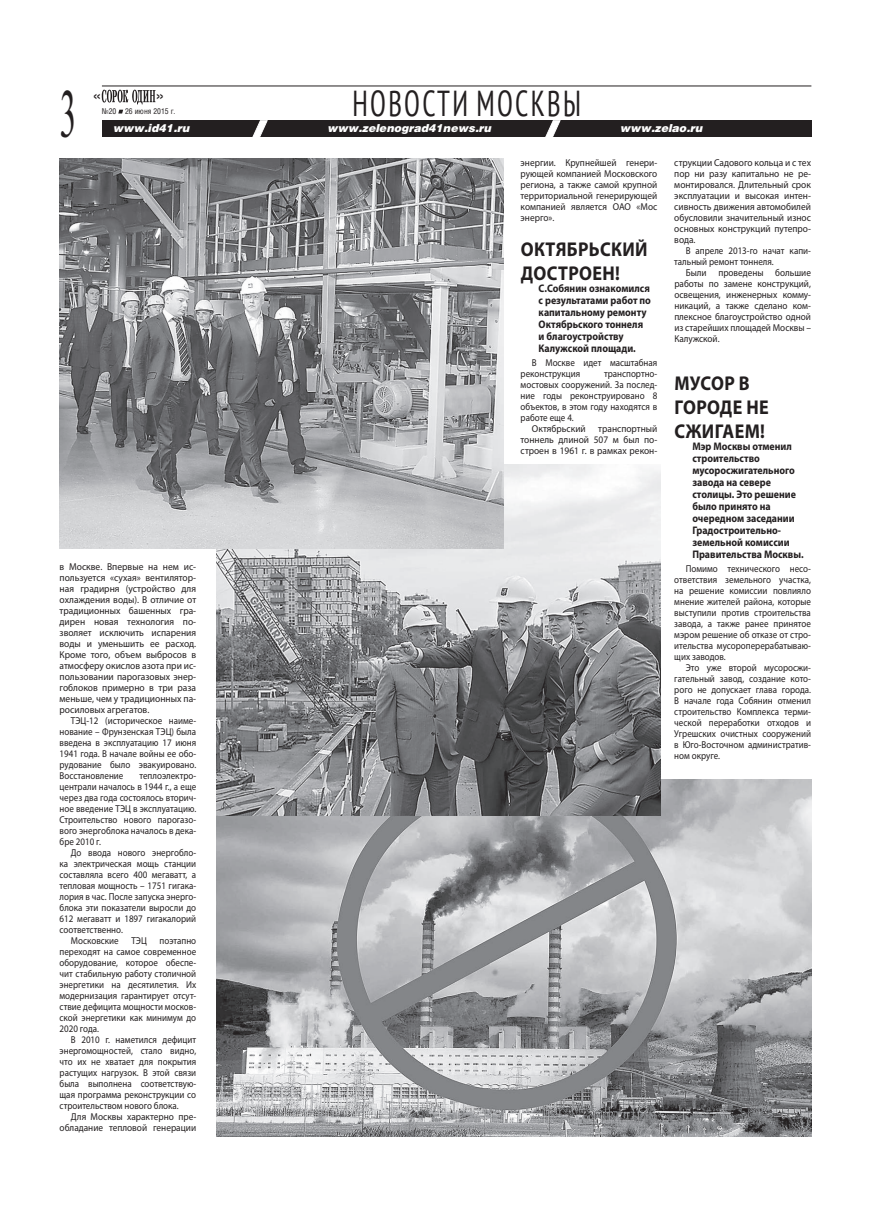
<style>
.page{position:relative;width:871px;height:1219px;background:#fff}
.page>*{position:absolute;margin:0;border:0;box-sizing:border-box;transform-origin:0 0}
.t1{font:66px "Newton 7 C";color:#231f20;scale:.5 1}
.t2{font:condensed 36px "PT Sans";letter-spacing:.08em;color:#231f20;scale:.8 1}
.t3{font:700 20px/24px "Myriad Pro";letter-spacing:.02em;color:#231f20;scale:.9 1}
.t4{font:16px "Helios";color:#231f20}
.t5{font:700 11px/12px "Myriad Pro";color:#231f20;scale:.9 1}
.t6{font:italic 900 11px "Helios";color:#fff}
.t7{font:10px/11px "Myriad Pro";color:#231f20;text-align:justify;scale:.9 1}
.t8{font:10px/11px "Myriad Pro";color:#231f20;text-align:justify;scale:.95 1}
.t9{font:10px/11px "Myriad Pro";color:#231f20;text-align:justify;scale:.94 1}
.t10{font:10px/11px "Myriad Pro";color:#231f20;text-align:right;scale:.93 1}
.t11{font:10px/11px "Myriad Pro";color:#231f20;text-align:justify;scale:.92 1}
.t12{font:8px "Helios Cond";color:#231f20}
</style>
<div class="page">
<hr style="left:102px;top:86px;width:709px;height:1px;background:#231f20">
<svg style="left:118px;top:110px;width:5px;height:4px"></svg>
<div style="left:102px;top:120px;width:709px;height:16px;background:#231f20"></div>
<svg style="left:544px;top:120px;width:17px;height:17px"></svg>
<svg style="left:251px;top:120px;width:17px;height:17px"></svg>
<svg style="left:102px;top:90px;width:53px;height:14px"></svg>
<img style="left:216px;top:779px;width:595px;height:358px">
<img style="left:216px;top:464px;width:444px;height:351px">
<img style="left:60px;top:159px;width:443px;height:389px">
<h1 class="t1" style="left:59px;top:90px;width:35px">3</h1>
<h3 class="t4" style="left:92px;top:89px;width:10px">«</h3>
<h3 class="t4" style="left:155px;top:89px;width:10px">»</h3>
<h2 class="t2" style="left:352px;top:80px;width:287px">НОВОСТИ МОСКВЫ</h2>
<p class="t12" style="left:102px;top:108px;width:75px">№20 26 июня 2015 г.</p>
<p class="t6" style="left:113px;top:124px;width:78px">www.id41.ru</p>
<p class="t6" style="left:328px;top:124px;width:165px">www.zelenograd41news.ru</p>
<p class="t6" style="left:620px;top:124px;width:84px">www.zelao.ru</p>
<p class="t8" style="left:60px;top:562px;width:145px">в Москве. Впервые на нем ис&shy;пользуется «сухая» вентилятор&shy;ная градирня (устройство для охлаждения воды). В отличие от традиционных башенных гра&shy;дирен новая технология по&shy;зволяет исключить испарения воды и уменьшить ее расход.<br>Кроме того, объем выбросов в атмосферу окислов азота при ис&shy;пользовании парогазовых энер&shy;гоблоков примерно в три раза меньше, чем у традиционных па&shy;росиловых агрегатов.</p>
<p class="t7" style="left:60px;top:716px;width:153px;text-indent:11px">ТЭЦ-12 (историческое наиме&shy;нование – Фрунзенская ТЭЦ) была введена в эксплуатацию 17 июня 1941 года. В начале войны ее обо&shy;рудование было эвакуировано.<br>Восстановление</p>
<p class="t7" style="left:60px;top:771px;width:153px;text-indent:80px">теплоэлектро&shy;централи началось в 1944 г., а еще через два года состоялось вторич&shy;ное введение ТЭЦ в эксплуатацию.<br>Строительство нового парогазо&shy;вого энергоблока началось в дека&shy;бре 2010 г.</p>
<p class="t7" style="left:71px;top:848px;width:141px">До ввода нового энергобло-</p>
<p class="t7" style="left:60px;top:859px;width:153px">ка электрическая мощь станции</p>
<p class="t7" style="left:60px;top:870px;width:153px">составляла всего 400 мегаватт, а</p>
<p class="t7" style="left:60px;top:881px;width:153px">тепловая мощность – 1751 гигака-</p>
<p class="t7" style="left:60px;top:892px;width:153px">лория в час. После запуска энерго-</p>
<p class="t7" style="left:60px;top:903px;width:153px">блока эти показатели выросли до</p>
<p class="t7" style="left:60px;top:914px;width:153px">612 мегаватт и 1897 гигакалорий</p>
<p class="t7" style="left:60px;top:925px;width:72px">соответственно.</p>
<p class="t7" style="left:71px;top:936px;width:55px">Московские</p>
<p class="t7" style="left:131px;top:936px;width:19px">ТЭЦ</p>
<p class="t7" style="left:60px;top:936px;width:153px;text-indent:100px">поэтапно переходят на самое современное оборудование, которое обеспе&shy;чит стабильную работу столичной энергетики на десятилетия. Их модернизация гарантирует отсут&shy;ствие дефицита мощности москов&shy;ской энергетики как минимум до 2020 года.</p>
<p class="t7" style="left:60px;top:1035px;width:153px;text-indent:11px">В 2010 г. наметился дефицит энергомощностей, стало видно, что их не хватает для покрытия растущих нагрузок. В этой связи была выполнена соответствую&shy;щая программа реконструкции со строительством нового блока.</p>
<p class="t10" style="left:60px;top:1112px;width:148px">Для Москвы характерно пре&shy;обладание тепловой генерации</p>
<p class="t10" style="left:520px;top:158px;width:148px;text-align:justify">энергии. Крупнейшей генери&shy;рующей компанией Московского региона, а также самой крупной территориальной генерирующей компанией является ОАО «Мос энерго».</p>
<h3 class="t3" style="left:520px;top:239px;width:142px">ОКТЯБРЬСКИЙ<br>ДОСТРОЕН!</h3>
<p class="t5" style="left:538px;top:283px;width:126px">С.Собянин ознакомился с результатами работ по капитальному ремонту<br>Октябрьского тоннеля и благоустройству<br>Калужской площади.</p>
<p class="t7" style="left:520px;top:357px;width:153px;text-indent:11px">В Москве идет масштабная реконструкция</p>
<p class="t7" style="left:604px;top:368px;width:61px">транспортно-</p>
<p class="t7" style="left:520px;top:379px;width:153px">мостовых сооружений. За послед-</p>
<p class="t7" style="left:520px;top:390px;width:153px">ние годы реконструировано 8</p>
<p class="t7" style="left:520px;top:401px;width:153px">объектов, в этом году находятся в</p>
<p class="t7" style="left:520px;top:412px;width:61px">работе еще 4.</p>
<p class="t9" style="left:532px;top:423px;width:59px">Октябрьский</p>
<p class="t9" style="left:520px;top:423px;width:147px;text-indent:78px">транспортный тоннель длиной 507 м был по&shy;строен в 1961 г. в рамках рекон-</p>
<p class="t9" style="left:674px;top:158px;width:147px">струкции Садового кольца и с тех пор ни разу капитально не ре&shy;монтировался. Длительный срок эксплуатации и высокая интен&shy;сивность движения автомобилей обусловили значительный износ основных конструкций путепро&shy;вода.</p>
<p class="t7" style="left:674px;top:246px;width:153px;text-indent:11px">В апреле 2013-го начат капи&shy;тальный ремонт тоннеля.</p>
<p class="t11" style="left:674px;top:268px;width:150px;text-indent:11px">Были проведены большие работы по замене конструкций, освещения, инженерных комму&shy;никаций, а также сделано ком&shy;плексное благоустройство одной из старейших площадей Москвы – Калужской.</p>
<h3 class="t3" style="left:674px;top:373px;width:106px">МУСОР В<br>ГОРОДЕ НЕ<br>СЖИГАЕМ!</h3>
<p class="t5" style="left:692px;top:441px;width:125px">Мэр Москвы отменил строительство мусоросжигательного завода на севере столицы. Это решение было принято на очередном заседании<br>Градостроительно&shy;земельной комиссии<br>Правительства Москвы.</p>
<p class="t7" style="left:674px;top:563px;width:153px;text-indent:11px">Помимо технического несо&shy;ответствия земельного участка, на решение комиссии повлияло мнение жителей района, которые выступили против строительства завода, а также ранее принятое мэром решение об отказе от стро&shy;ительства мусороперерабатываю&shy;щих заводов.</p>
<p class="t7" style="left:674px;top:662px;width:153px;text-indent:11px">Это уже второй мусоросжи&shy;гательный завод, создание кото&shy;рого не допускает глава города.<br>В начале года Собянин отменил строительство Комплекса терми&shy;ческой переработки отходов и Угрешских очистных сооружений в Юго-Восточном административ&shy;ном округе.</p>
</div>
